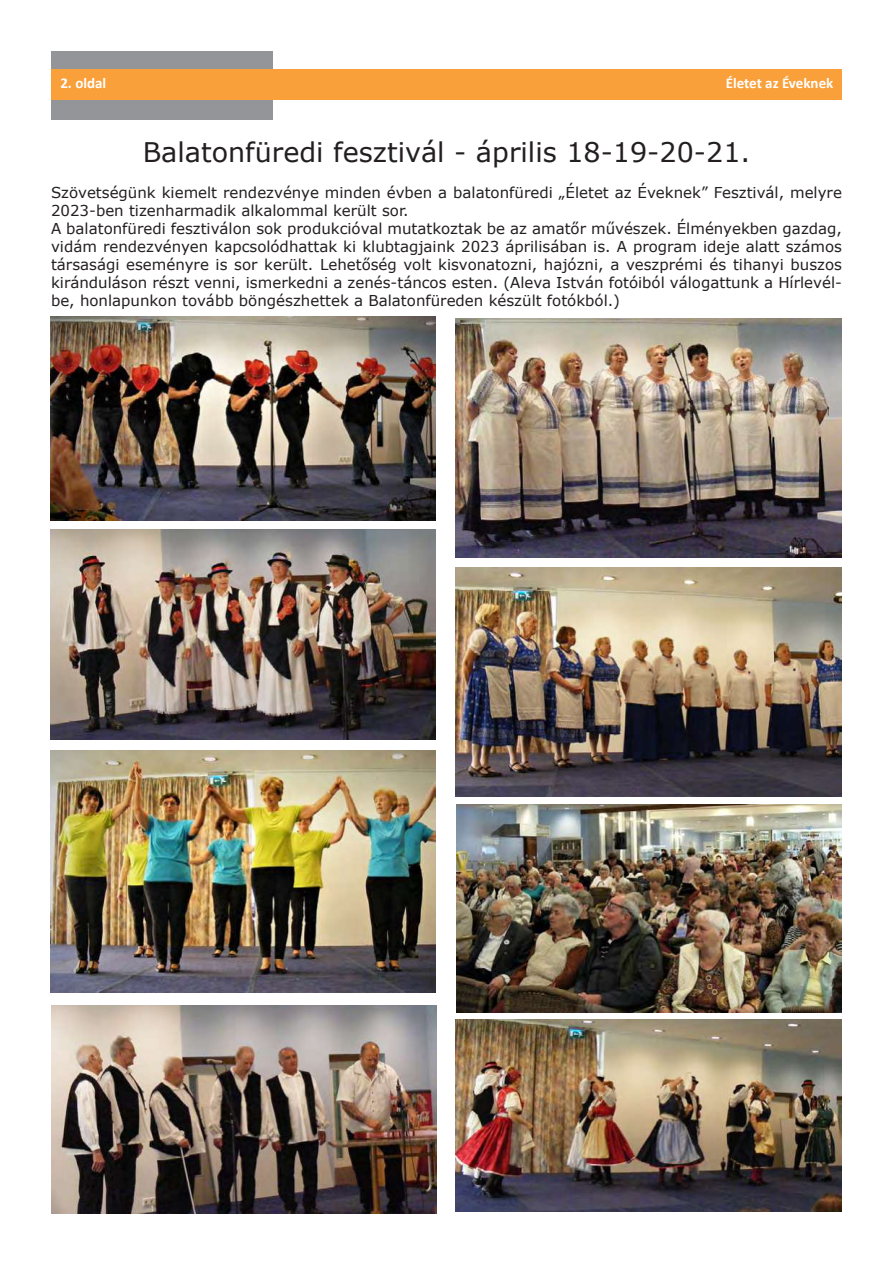
<style>
.page{position:relative;width:893px;height:1263px;background:#fff}
.page>*{position:absolute;margin:0;border:0;box-sizing:border-box;transform-origin:0 0}
.t1{font:27px "Verdana";color:#231f20}
.t2{font:15px/18px "Verdana";color:#231f20}
.t3{font:700 15px "Calibri";color:#fff}
</style>
<div class="page">
<div style="left:51px;top:51px;width:221px;height:68px;background:#939598"></div>
<div style="left:51px;top:69px;width:791px;height:30px;background:#f9a03a"></div>
<img style="left:455px;top:319px;width:386px;height:239px">
<img style="left:50px;top:317px;width:386px;height:203px">
<img style="left:456px;top:805px;width:386px;height:207px">
<img style="left:50px;top:750px;width:386px;height:242px">
<img style="left:50px;top:530px;width:386px;height:209px">
<img style="left:455px;top:1019px;width:386px;height:193px">
<img style="left:51px;top:1006px;width:386px;height:207px">
<img style="left:455px;top:567px;width:386px;height:229px">
<p class="t3" style="left:60px;top:76px;width:47px">2. oldal</p>
<p class="t3" style="left:726px;top:74px;width:109px">Életet az Éveknek</p>
<h1 class="t1" style="left:143px;top:134px;width:609px">Balatonfüredi fesztivál - április 18-19-20-21.</h1>
<p class="t2" style="left:51px;top:183px;width:792px">Szövetségünk kiemelt rendezvénye minden évben a balatonfüredi „Életet az Éveknek” Fesztivál, melyre 2023-ben tizenharmadik alkalommal került sor.<br>A balatonfüredi fesztiválon sok produkcióval mutatkoztak be az amatőr művészek. Élményekben gazdag, vidám rendezvényen kapcsolódhattak ki klubtagjaink 2023 áprilisában is. A program ideje alatt számos társasági eseményre is sor került. Lehetőség volt kisvonatozni, hajózni, a veszprémi és tihanyi buszos kiránduláson részt venni, ismerkedni a zenés-táncos esten. (Aleva István fotóiból válogattunk a Hírlevél&shy;be, honlapunkon tovább böngészhettek a Balatonfüreden készült fotókból.)</p>
</div>
